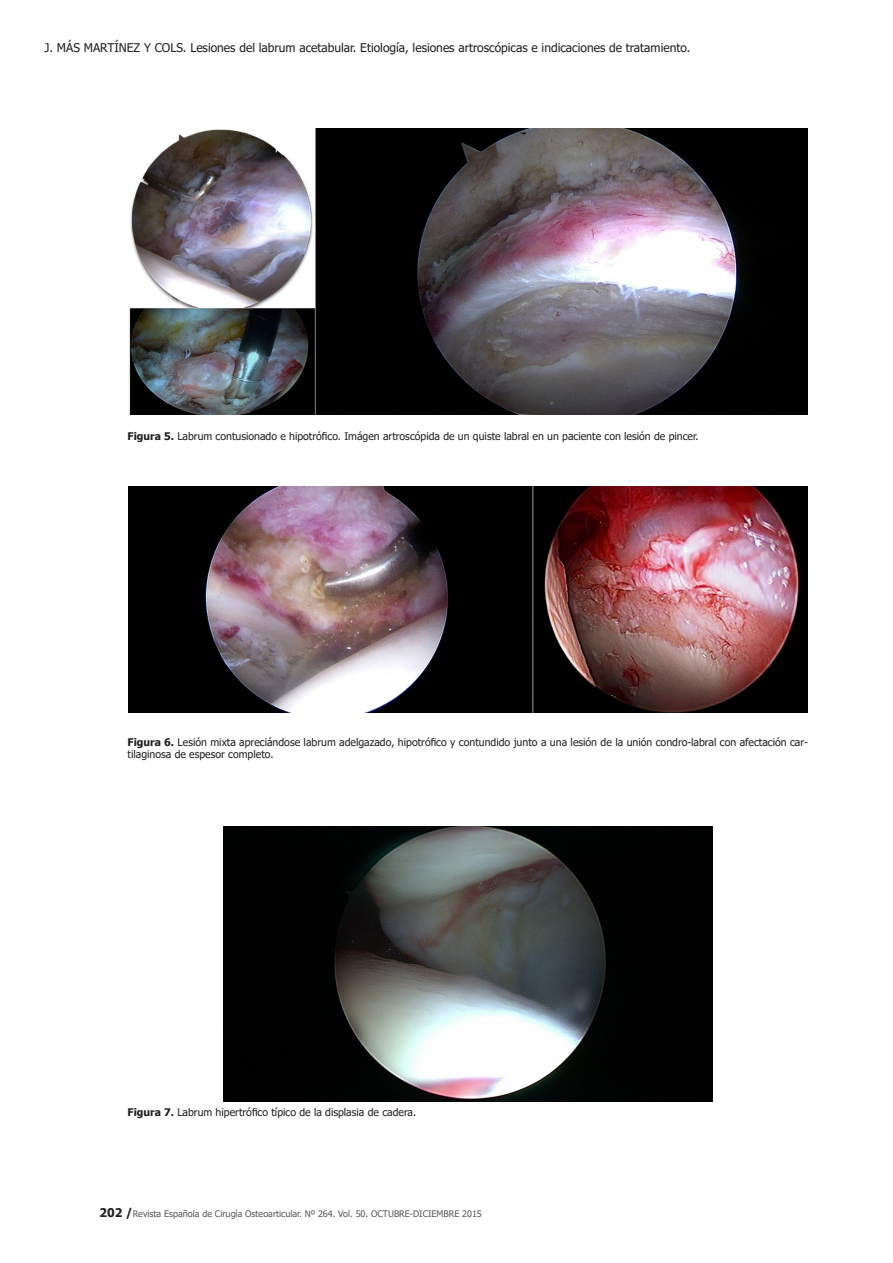
<style>
.page{position:relative;width:893px;height:1263px;background:#fff}
.page>*{position:absolute;margin:0;border:0;box-sizing:border-box;transform-origin:0 0}
.t1{font:12px "Tahoma";color:#231f20}
.t2{font:10.5px/12px "Tahoma";color:#231f20}
.t3{font:9px "Tahoma";color:#57585a}
.s1{font-weight:700}
.s2{font-weight:700;font-size:12px;color:#231f20}
</style>
<div class="page">
<img style="left:129px;top:129px;width:679px;height:285px">
<img style="left:128px;top:486px;width:680px;height:226px">
<img style="left:223px;top:826px;width:490px;height:275px">
<p class="t1" style="left:45px;top:40px;width:647px">J. MÁS MARTÍNEZ Y COLS. Lesiones del labrum acetabular. Etiología, lesiones artroscópicas e indicaciones de tratamiento.</p>
<p class="t2" style="left:128px;top:431px;width:572px"><span class="s1">Figura 5.</span> Labrum contusionado e hipotrófico. Imágen artroscópida de un quiste labral en un paciente con lesión de pincer.</p>
<p class="t2" style="left:128px;top:737px;width:682px"><span class="s1">Figura 6.</span> Lesión mixta apreciándose labrum adelgazado, hipotrófico y contundido junto a una lesión de la unión condro-labral con afectación car&shy;tilaginosa de espesor completo.</p>
<p class="t2" style="left:128px;top:1106px;width:290px"><span class="s1">Figura 7.</span> Labrum hipertrófico típico de la displasia de cadera.</p>
<p class="t3" style="left:99px;top:1207px;width:384px"><span class="s2">202 /</span>Revista Española de Cirugía Osteoarticular. Nº 264. Vol. 50. OCTUBRE-DICIEMBRE 2015</p>
</div>
